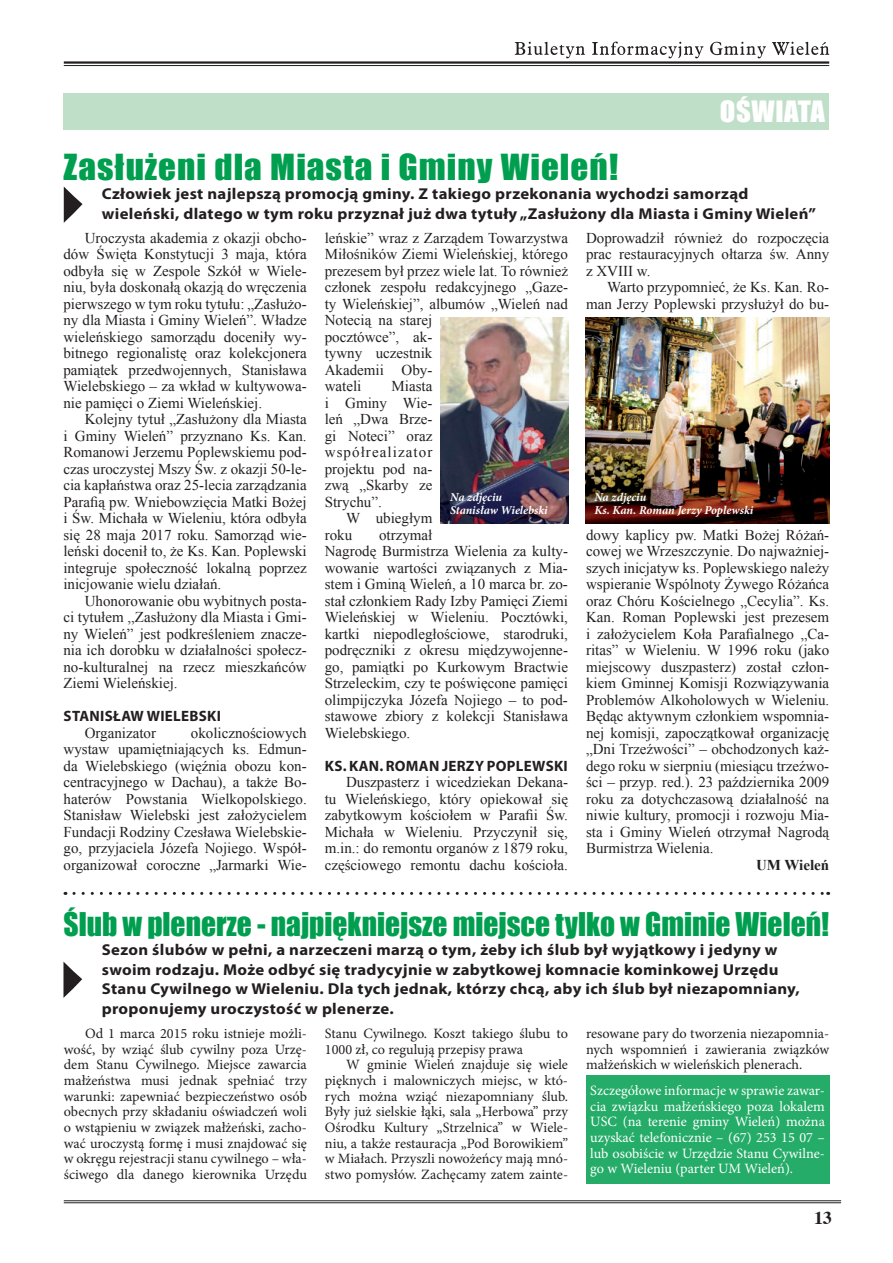
<style>
.page{position:relative;width:893px;height:1263px;background:#fff}
.page>*{position:absolute;margin:0;border:0;box-sizing:border-box;transform-origin:0 0}
.t1{font:33px "Impact";letter-spacing:.03em;color:#009f4f;scale:1.06 1}
.t2{font:30px "Impact";color:#009f4f}
.t3{font:27px "Impact";letter-spacing:.02em;color:#fff;scale:1.06 1}
.t4{font:700 18px "Dutch 801 BT";color:#231f20}
.t5{font:700 15.75px/19.5px "Myriad Pro";letter-spacing:.02em;color:#231f20;scale:1.06 1}
.t6{font:15px/16.5px "Times New Roman";color:#231f20;text-align:justify}
.t7{font:700 15px "Myriad Pro";letter-spacing:.02em;color:#231f20}
.t8{font:700 15px "Times New Roman";color:#231f20}
.t9{font:14.25px/15.8px "Minion Pro";color:#231f20;text-align:justify}
.t10{font:14.25px/15.6px "Minion Pro";color:#fff;text-align:justify}
.t11{font:italic 700 12px/13.2px "Minion Pro";letter-spacing:-.005em;color:#fff}
</style>
<div class="page">
<hr style="left:64px;top:1200px;width:777px;height:1px;background:#231f20">
<hr style="left:64px;top:1202px;width:777px;height:1px;background:#231f20">
<hr style="left:64px;top:61px;width:765px;height:3px;background:#231f20">
<hr style="left:64px;top:65px;width:765px;height:1px;background:#231f20">
<svg style="left:515px;top:42px;width:314px;height:16px"></svg>
<div style="left:586px;top:1075px;width:243px;height:109px;background:#24ac68"></div>
<div style="left:63px;top:94px;width:766px;height:36px;background:#c0dfc8"></div>
<svg style="left:64px;top:187px;width:19px;height:36px"></svg>
<svg style="left:74px;top:892px;width:755px;height:3px"></svg>
<img style="left:441px;top:317px;width:127px;height:206px">
<img style="left:586px;top:317px;width:243px;height:206px">
<svg style="left:63px;top:961px;width:19px;height:37px"></svg>
<h3 class="t3" style="left:720px;top:91px;width:101px">OŚWIATA</h3>
<h1 class="t1" style="left:63px;top:141px;width:525px">Zasłużeni dla Miasta i Gminy Wieleń!</h1>
<p class="t5" style="left:102px;top:184px;width:675px">Człowiek jest najlepszą promocją gminy. Z takiego przekonania wychodzi samorząd wieleński, dlatego w tym roku przyznał już dwa tytuły „Zasłużony dla Miasta i Gminy Wieleń”</p>
<p class="t6" style="left:63px;top:229px;width:245px;text-indent:21px">Uroczysta akademia z okazji obcho&shy;dów Święta Konstytucji 3 maja, która odbyła się w Zespole Szkół w Wiele&shy;niu, była doskonałą okazją do wręczenia pierwszego w tym roku tytułu: „Zasłużo&shy;ny dla Miasta i Gminy Wieleń”. Władze wieleńskiego samorządu doceniły wy&shy;bitnego regionalistę oraz kolekcjonera pamiątek przedwojennych, Stanisława Wielebskiego – za wkład w kultywowa&shy;nie pamięci o Ziemi Wieleńskiej.</p>
<p class="t6" style="left:63px;top:411px;width:245px;text-indent:21px">Kolejny tytuł „Zasłużony dla Miasta i Gminy Wieleń” przyznano Ks. Kan.<br>Romanowi Jerzemu Poplewskiemu pod&shy;czas uroczystej Mszy Św. z okazji 50-le&shy;cia kapłaństwa oraz 25-lecia zarządzania Parafią pw. Wniebowzięcia Matki Bożej i Św. Michała w Wieleniu, która odbyła się 28 maja 2017 roku. Samorząd wie&shy;leński docenił to, że Ks. Kan. Poplewski integruje społeczność lokalną poprzez inicjowanie wielu działań.</p>
<p class="t6" style="left:63px;top:592px;width:245px;text-indent:21px">Uhonorowanie obu wybitnych posta&shy;ci tytułem ,,Zasłużony dla Miasta i Gmi&shy;ny Wieleń” jest podkreśleniem znacze&shy;nia ich dorobku w działalności społecz&shy;no-kulturalnej na rzecz mieszkańców Ziemi Wieleńskiej.</p>
<p class="t7" style="left:64px;top:707px;width:159px">Stanisław Wielebski</p>
<p class="t6" style="left:85px;top:724px;width:73px">Organizator</p>
<p class="t6" style="left:63px;top:724px;width:245px;text-indent:127px">okolicznościowych wystaw upamiętniających ks. Edmun&shy;da Wielebskiego (więźnia obozu kon&shy;centracyjnego w Dachau), a także Bo&shy;haterów Powstania Wielkopolskiego.<br>Stanisław Wielebski jest założycielem Fundacji Rodziny Czesława Wielebskie&shy;go, przyjaciela Józefa Nojiego. Współ&shy;organizował coroczne „Jarmarki Wie-</p>
<p class="t6" style="left:325px;top:229px;width:245px;text-align:left">leńskie” wraz z Zarządem Towarzystwa<br>Miłośników Ziemi Wieleńskiej, którego prezesem był przez wiele lat. To również członek zespołu redakcyjnego „Gaze&shy;ty Wieleńskiej”, albumów „Wieleń nad<br>Notecią na starej<br>pocztówce”, ak-<br>tywny uczestnik<br>Akademii Oby-<br>wateli</p>
<p class="t6" style="left:586px;top:229px;width:245px">Doprowadził również do rozpoczęcia prac restauracyjnych ołtarza św. Anny z XVIII w.</p>
<p class="t6" style="left:586px;top:279px;width:245px;text-align:right">Warto przypomnieć, że Ks. Kan. Ro&shy;man Jerzy Poplewski przysłużył do bu-</p>
<p class="t6" style="left:325px;top:378px;width:109px;text-indent:67px">Miasta i Gminy Wie&shy;leń „Dwa Brze&shy;gi Noteci” oraz współrealizator projektu pod na&shy;zwą „Skarby ze Strychu”.</p>
<p class="t6" style="left:325px;top:510px;width:109px;text-indent:21px">W ubiegłym roku</p>
<p class="t11" style="left:450px;top:490px;width:99px">Na zdjęciu<br>Stanisław Wielebski</p>
<p class="t11" style="left:594px;top:490px;width:160px">Na zdjęciu<br>Ks. Kan. Roman Jerzy Poplewski</p>
<p class="t6" style="left:586px;top:526px;width:245px">dowy kaplicy pw. Matki Bożej Różań&shy;cowej we Wrzeszczynie. Do najważniej&shy;szych inicjatyw ks. Poplewskiego należy wspieranie Wspólnoty Żywego Różańca oraz Chóru Kościelnego „Cecylia”. Ks.<br>Kan. Roman Poplewski jest prezesem i założycielem Koła Parafialnego „Ca&shy;ritas” w Wieleniu. W 1996 roku (jako miejscowy duszpasterz) został człon&shy;kiem Gminnej Komisji Rozwiązywania Problemów Alkoholowych w Wieleniu.<br>Będąc aktywnym członkiem wspomnia&shy;nej komisji, zapoczątkował organizację „Dni Trzeźwości” – obchodzonych każ&shy;dego roku w sierpniu (miesiącu trzeźwo&shy;ści – przyp. red.). 23 października 2009 roku za dotychczasową działalność na niwie kultury, promocji i rozwoju Mia&shy;sta i Gminy Wieleń otrzymał Nagrodą Burmistrza Wielenia.</p>
<p class="t8" style="left:756px;top:854px;width:75px">UM Wieleń</p>
<p class="t6" style="left:325px;top:526px;width:245px;text-align:left;text-indent:54px">otrzymał<br>Nagrodę Burmistrza Wielenia za kulty&shy;wowanie wartości związanych z Mia&shy;stem i Gminą Wieleń, a 10 marca br. zo&shy;stał członkiem Rady Izby Pamięci Ziemi Wieleńskiej w Wieleniu. Pocztówki, kartki niepodległościowe, starodruki, podręczniki z okresu międzywojenne&shy;go, pamiątki po Kurkowym Bractwie Strzeleckim, czy te poświęcone pamięci olimpijczyka Józefa Nojiego – to pod&shy;stawowe zbiory z kolekcji Stanisława Wielebskiego.</p>
<p class="t7" style="left:325px;top:756px;width:244px">Ks. Kan. Roman Jerzy Poplewski</p>
<p class="t6" style="left:325px;top:774px;width:245px;text-indent:21px">Duszpasterz i wicedziekan Dekana&shy;tu Wieleńskiego, który opiekował się zabytkowym kościołem w Parafii Św.<br>Michała w Wieleniu. Przyczynił się, m.in.: do remontu organów z 1879 roku, częściowego remontu dachu kościoła.</p>
<h2 class="t2" style="left:63px;top:901px;width:767px">Ślub w plenerze - najpiękniejsze miejsce tylko w Gminie Wieleń!</h2>
<p class="t5" style="left:102px;top:940px;width:660px">Sezon ślubów w pełni, a narzeczeni marzą o tym, żeby ich ślub był wyjątkowy i jedyny w swoim rodzaju. Może odbyć się tradycyjnie w zabytkowej komnacie kominkowej Urzędu Stanu Cywilnego w Wieleniu. Dla tych jednak, którzy chcą, aby ich ślub był niezapomniany, proponujemy uroczystość w plenerze.</p>
<p class="t9" style="left:64px;top:1025px;width:245px;text-indent:21px">Od 1 marca 2015 roku istnieje możli&shy;wość, by wziąć ślub cywilny poza Urzę&shy;dem Stanu Cywilnego. Miejsce zawarcia małżeństwa musi jednak spełniać trzy warunki: zapewniać bezpieczeństwo osób obecnych przy składaniu oświadczeń woli o wstąpieniu w związek małżeński, zacho&shy;wać uroczystą formę i musi znajdować się w okręgu rejestracji stanu cywilnego – wła&shy;ściwego dla danego kierownika Urzędu</p>
<p class="t9" style="left:325px;top:1026px;width:245px">Stanu Cywilnego. Koszt takiego ślubu to<br>1000 zł, co regulują przepisy prawa</p>
<p class="t9" style="left:325px;top:1057px;width:245px;text-indent:21px">W gminie Wieleń znajduje się wiele pięknych i malowniczych miejsc, w któ&shy;rych można wziąć niezapomniany ślub.<br>Były już sielskie łąki, sala „Herbowa” przy Ośrodku Kultury „Strzelnica” w Wiele&shy;niu, a także restauracja „Pod Borowikiem” w Miałach. Przyszli nowożeńcy mają mnó&shy;stwo pomysłów. Zachęcamy zatem zainte-</p>
<p class="t9" style="left:586px;top:1025px;width:245px">resowane pary do tworzenia niezapomnia&shy;nych wspomnień i zawierania związków małżeńskich w wieleńskich plenerach.</p>
<p class="t10" style="left:590px;top:1082px;width:236px">Szczegółowe informacje w sprawie zawar&shy;cia związku małżeńskiego poza lokalem USC (na terenie gminy Wieleń) można uzyskać telefonicznie – (67) 253 15 07 – lub osobiście w Urzędzie Stanu Cywilne&shy;go w Wieleniu (parter UM Wieleń).</p>
<p class="t4" style="left:814px;top:1205px;width:19px">13</p>
</div>
